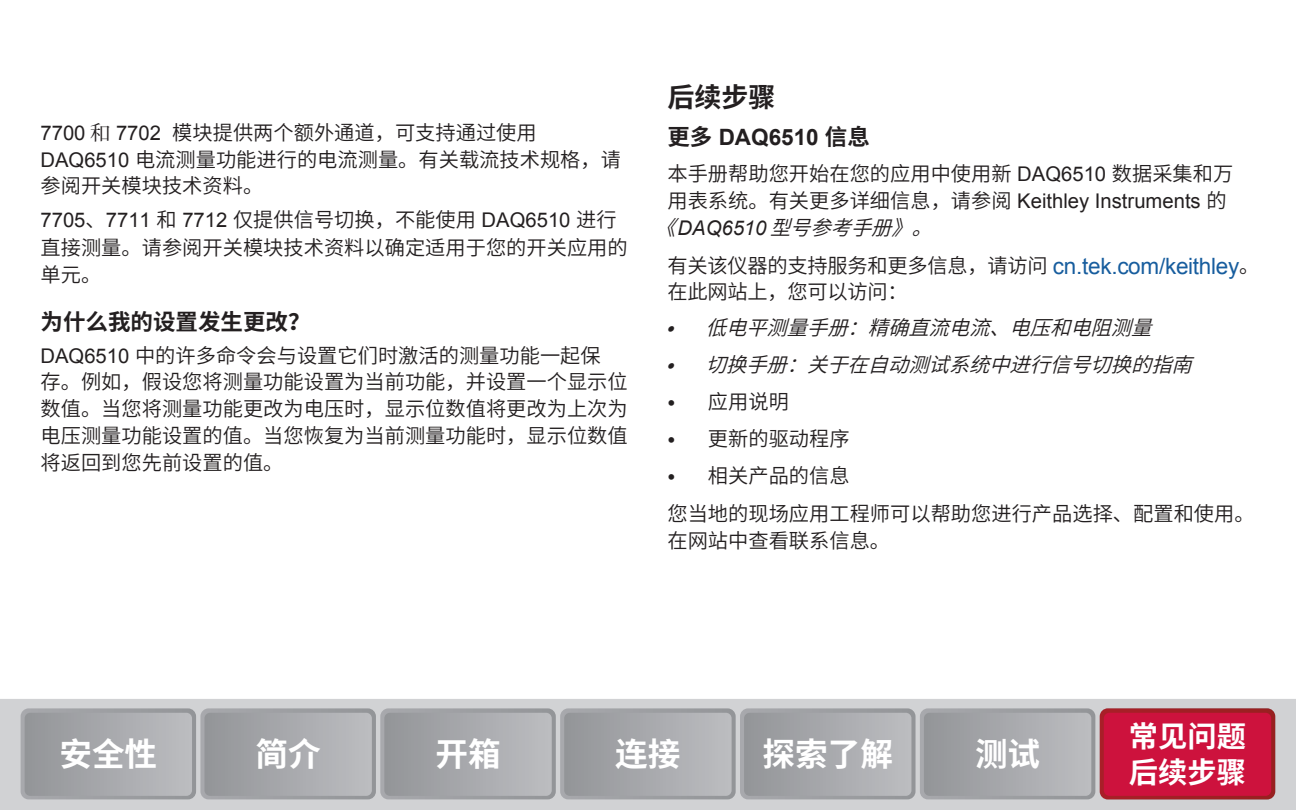
<style>
.page{position:relative;width:1296px;height:810px;background:#fff}
.page>*{position:absolute;margin:0;border:0;box-sizing:border-box;transform-origin:0 0}
.t1{font:700 32.62px "Source Han Sans CN";color:#fff}
.t2{font:700 29.25px/36px "Source Han Sans CN";color:#fff}
.t3{font:700 27px "Source Han Sans CN";color:#231f20}
.t4{font:700 22.5px "Source Han Sans CN";color:#231f20}
.t5{font:700 22.5px "Arial";color:#231f20}
.t6{font:20.25px/26.8px "Source Han Sans CN";color:#231f20}
.t7{font:20.25px "Arial";color:#231f20}
.t8{font:italic 20.25px "Source Han Sans CN";color:#231f20}
.s1{font-family:"Arial"}
.s2{font-family:"Koz Min Pr 6 N"}
.s3{font-family:"Source Han Sans CN"}
.s4{font-style:italic}
.s5{font-family:"Arial";font-style:italic}
.s6{font-family:"Arial";font-size:22.5px;color:#175d9e}
.s7{font-family:"Arial";font-size:22.5px}
</style>
<div class="page">
<div style="left:0;top:699px;width:1296px;height:111px;background:#d1d2d4"></div>
<svg style="left:21px;top:708px;width:1254px;height:91px;background:#a7a6a9"></svg>
<div style="left:1104px;top:713px;width:167px;height:83px;background:#cd123d;border-radius:6px"></div>
<p class="t6" style="left:40px;top:119px;width:582px"><span class="s1">7700</span> <span class="s2">和</span> <span class="s1">7702</span> 模块提供两个额外通道，可支持通过使用<br><span class="s1">DAQ6510</span> 电流测量功能进行的电流测量。有关载流技术规格，请参阅开关模块技术资料。</p>
<p class="t7" style="left:40px;top:207px;width:578px">7705<span class="s3">、</span>7711 <span class="s3">和</span> 7712 <span class="s3">仅提供信号切换，不能使用</span> DAQ6510 <span class="s3">进行</span></p>
<p class="t6" style="left:41px;top:234px;width:589px;line-height:27.4px">直接测量。请参阅开关模块技术资料以确定适用于您的开关应用的单元。</p>
<p class="t4" style="left:41px;top:309px;width:271px">为什么我的设置发生更改？</p>
<p class="t6" style="left:41px;top:342px;width:589px"><span class="s1">DAQ6510</span> 中的许多命令会与设置它们时激活的测量功能一起保<br>存。例如，假设您将测量功能设置为当前功能，并设置一个显示位数值。当您将测量功能更改为电压时，显示位数值将更改为上次为电压测量功能设置的值。当您恢复为当前测量功能时，显示位数值将返回到您先前设置的值。</p>
<h3 class="t3" style="left:667px;top:82px;width:109px">后续步骤</h3>
<p class="t5" style="left:667px;top:122px;width:204px"><span class="s3">更多</span> DAQ6510 <span class="s3">信息</span></p>
<p class="t6" style="left:667px;top:160px;width:567px">本手册帮助您开始在您的应用中使用新 <span class="s1">DAQ6510</span> 数据采集和万</p>
<p class="t7" style="left:667px;top:187px;width:561px"><span class="s3">用表系统。有关更多详细信息，请参阅</span> Keithley Instruments <span class="s3">的</span></p>
<p class="t6" style="left:667px;top:208px;width:593px;line-height:38.2px;text-indent:-12px"><span class="s4">《</span><span class="s5">DA Q 6 5 1 0</span> <span class="s4">型号参考手册》。<br></span>有关该仪器的支持服务和更多信息，请访问 <span class="s6">cn.tek.com/keithley</span>。</p>
<p class="t6" style="left:667px;top:278px;width:242px">在此网站上，您可以访问：</p>
<p class="t8" style="left:665px;top:316px;width:503px"><span class="s7">•</span> 低电平测量手册：精确直流电流、电压和电阻测量</p>
<p class="t8" style="left:665px;top:353px;width:544px"><span class="s7">•</span> 切换手册：关于在自动测试系统中进行信号切换的指南</p>
<p class="t6" style="left:667px;top:389px;width:123px"><span class="s7">•</span> 应用说明</p>
<p class="t6" style="left:667px;top:426px;width:184px"><span class="s7">•</span> 更新的驱动程序</p>
<p class="t6" style="left:667px;top:457px;width:589px;line-height:38.2px"><span class="s7">•</span> 相关产品的信息<br>您当地的现场应用工程师可以帮助您进行产品选择、配置和使用。</p>
<p class="t6" style="left:667px;top:528px;width:224px">在网站中查看联系信息。</p>
<h1 class="t1" style="left:59px;top:735px;width:99px">安全性</h1>
<h1 class="t1" style="left:256px;top:735px;width:67px">简介</h1>
<h1 class="t1" style="left:435px;top:735px;width:67px">开箱</h1>
<h1 class="t1" style="left:615px;top:735px;width:67px">连接</h1>
<h1 class="t1" style="left:763px;top:735px;width:132px">探索了解</h1>
<h1 class="t1" style="left:975px;top:735px;width:67px">测试</h1>
<h2 class="t2" style="left:1129px;top:719px;width:118px">常见问题后续步骤</h2>
</div>
